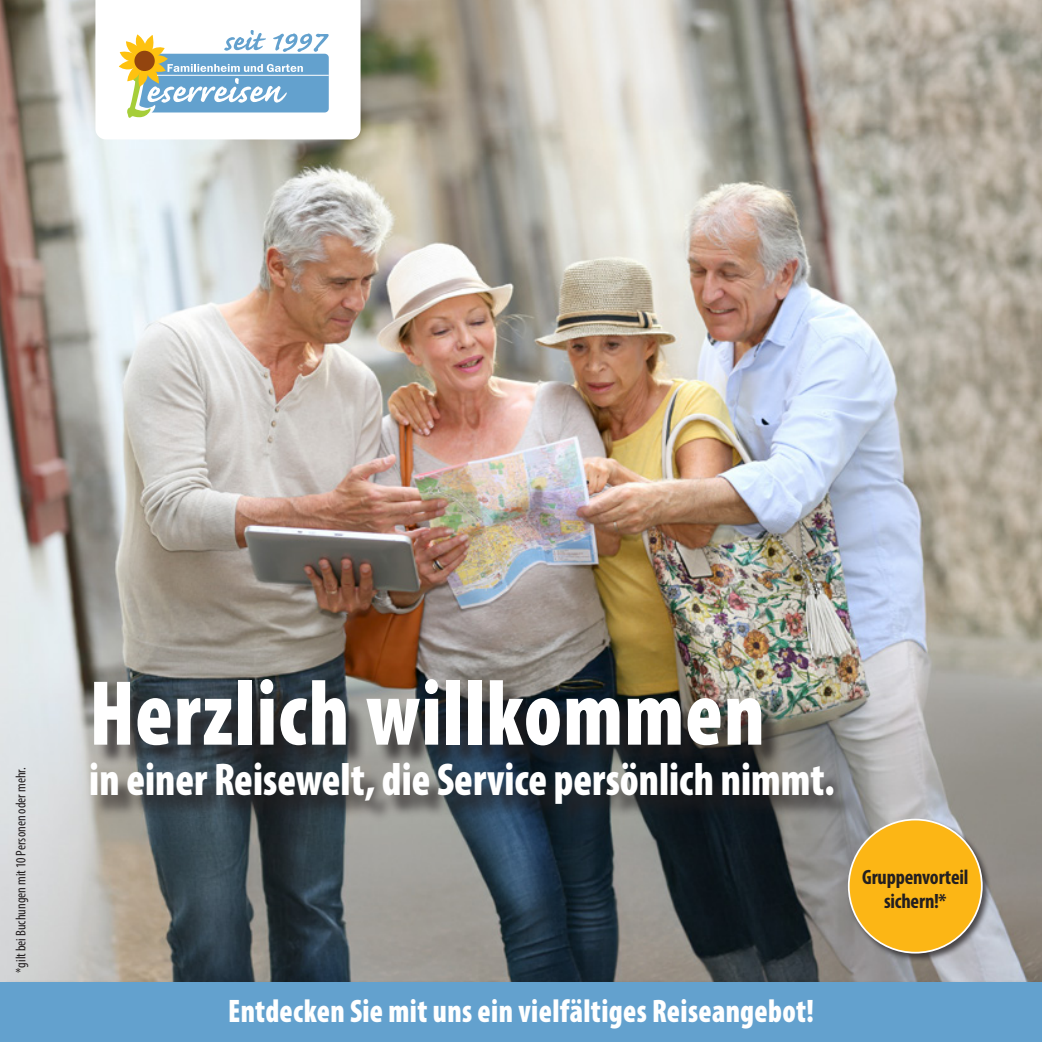
<style>
.page{position:relative;width:1042px;height:1042px;background:#fff}
.page>*{position:absolute;margin:0;border:0;box-sizing:border-box;transform-origin:0 0}
.text_H1{font:900 condensed 93.1px "Myriad Pro";letter-spacing:.015em;color:#fff;scale:.91 1}
.text_H1-2{font:900 condensed 46.2px "Myriad Pro";color:#fff;scale:.91 1}
.text_H1-3{font:900 condensed 32.73px "Myriad Pro";letter-spacing:.01em;color:#fff;scale:.91 1}
.text_Reisetitel_Unterzeile{font:700 condensed 20.82px/24.5px "Myriad Pro";letter-spacing:-.01em;color:#231f20;text-align:center}
.basis{font:condensed 14px "Myriad Pro";color:#231f20}
</style>
<div class="page">
<img style="left:0;top:0;width:1042px;height:979px">
<div style="left:0;top:979px;width:1042px;height:63px;background:#231f20;opacity:.75"></div>
<div style="left:0;top:982px;width:1042px;height:60px;background:#63a1ce"></div>
<div style="left:93px;top:682px;width:762px;height:144px;background:#231f20;opacity:.75"></div>
<svg style="left:95px;top:0;width:265px;height:139px"></svg>
<div style="left:846px;top:817px;width:145px;height:145px;background:#231f20;opacity:.75"></div>
<div style="left:849px;top:819px;width:133px;height:133px;background:#fcb615;border-radius:50%"></div>
<p class="basis" style="left:12px;top:972px;width:207px;rotate:-90deg">*gilt bei Buchungen mit 10 Personen oder mehr.</p>
<p class="text_H1" style="left:89px;top:654px;width:744px">Herzlich willkommen</p>
<p class="text_H1-2" style="left:89px;top:750px;width:820px">in einer Reisewelt, die Service persönlich nimmt.</p>
<p class="text_Reisetitel_Unterzeile" style="left:862px;top:864px;width:108px">Gruppenvorteil sichern!*</p>
<p class="text_H1-3" style="left:228px;top:990px;width:645px">Entdecken Sie mit uns ein vielfältiges Reiseangebot!</p>
</div>
